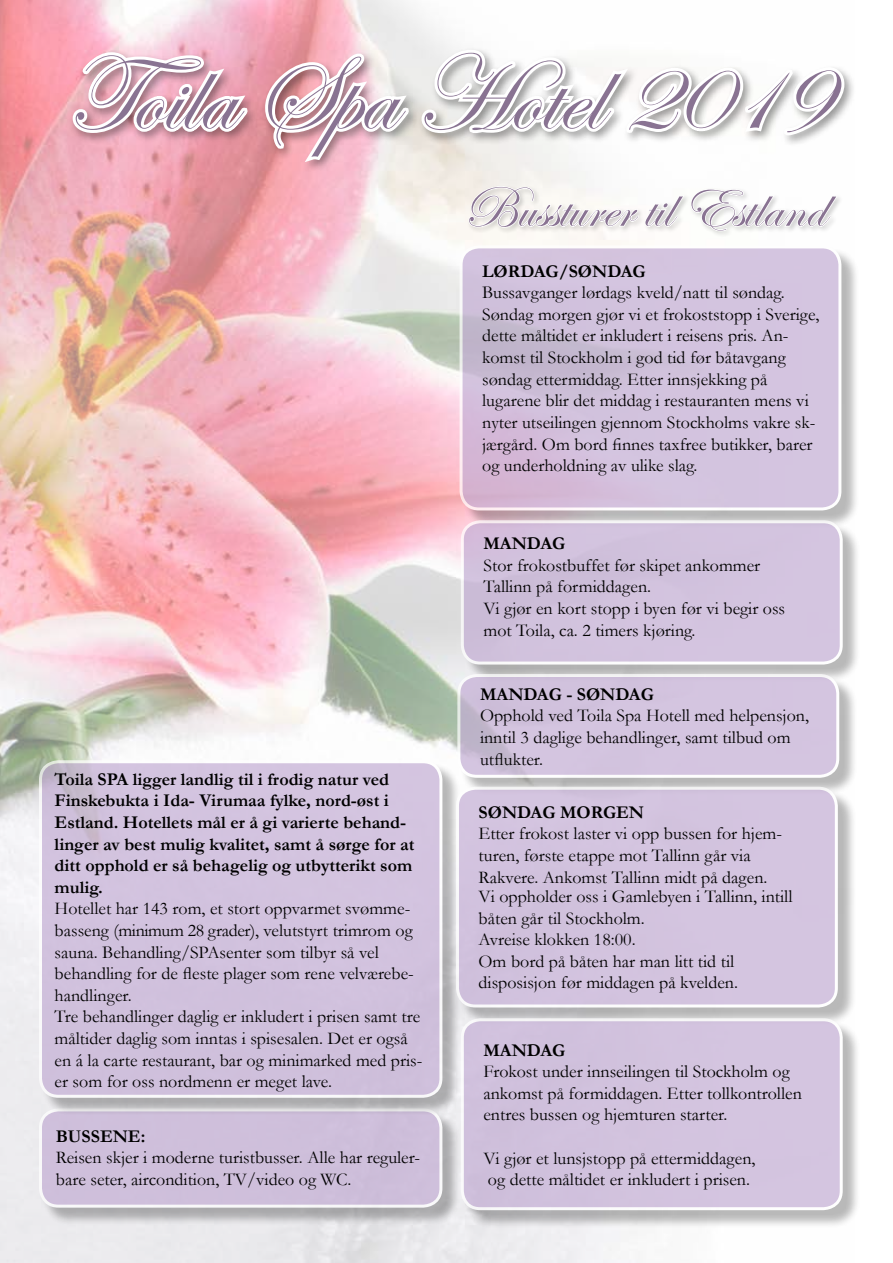
<style>
.page{position:relative;width:893px;height:1263px;background:#fff}
.page>*{position:absolute;margin:0;border:0;box-sizing:border-box;transform-origin:0 0}
.t1{font:108px "Edwardian Script ITC";color:#897392}
.t2{font:58.5px "Edwardian Script ITC";color:#897392}
.t3{font:18px/21.6px "Garamond";color:#000}
.t4{font:700 18px/21.6px "Garamond";color:#000}
</style>
<div class="page">
<img style="left:0;top:0;width:638px;height:1263px">
<div style="left:41px;top:1111px;width:420px;height:115px;background:#000;opacity:.4"></div>
<div style="left:40px;top:1110px;width:401px;height:96px;background:#cfbfdb;border-radius:18px"></div>
<div style="left:39px;top:1108px;width:403px;height:99px;border:3px solid #fff;border-radius:18px"></div>
<div style="left:41px;top:762px;width:420px;height:354px;background:#000;opacity:.4"></div>
<div style="left:40px;top:762px;width:401px;height:334px;background:#d1c2de;border-radius:18px"></div>
<div style="left:39px;top:760px;width:403px;height:338px;border:3px solid #fff;border-radius:18px"></div>
<div style="left:462px;top:248px;width:398px;height:281px;background:#000;opacity:.4"></div>
<div style="left:461px;top:247px;width:379px;height:262px;background:linear-gradient(to right,#cdbad5,#d5c8e3);border-radius:18px"></div>
<div style="left:460px;top:245px;width:381px;height:265px;border:3px solid #fff;border-radius:18px"></div>
<div style="left:463px;top:522px;width:399px;height:161px;background:#000;opacity:.4"></div>
<div style="left:462px;top:522px;width:379px;height:141px;background:#d3c3de;border-radius:18px"></div>
<div style="left:461px;top:520px;width:382px;height:144px;border:3px solid #fff;border-radius:18px"></div>
<div style="left:460px;top:676px;width:398px;height:121px;background:#000;opacity:.4"></div>
<div style="left:459px;top:675px;width:379px;height:101px;background:#d4c4e0;border-radius:18px"></div>
<div style="left:457px;top:674px;width:382px;height:104px;border:3px solid #fff;border-radius:18px"></div>
<div style="left:458px;top:789px;width:399px;height:237px;background:#000;opacity:.4"></div>
<div style="left:457px;top:788px;width:379px;height:218px;background:#d3c4df;border-radius:18px"></div>
<div style="left:456px;top:787px;width:382px;height:220px;border:3px solid #fff;border-radius:18px"></div>
<div style="left:463px;top:1020px;width:399px;height:209px;background:#000;opacity:.4"></div>
<div style="left:462px;top:1020px;width:379px;height:189px;background:#d2c3de;border-radius:18px"></div>
<div style="left:461px;top:1018px;width:382px;height:192px;border:3px solid #fff;border-radius:18px"></div>
<svg style="left:68px;top:4px;width:792px;height:269px"></svg>
<h1 class="t1" style="left:67px;top:36px;width:761px">Toila Spa Hotel 2019</h1>
<h2 class="t2" style="left:462px;top:176px;width:364px">Bussturer til Estland</h2>
<p class="t4" style="left:482px;top:260px;width:165px">LØRDAG/SØNDAG</p>
<p class="t3" style="left:482px;top:282px;width:339px">Bussavganger lørdags kveld/natt til søndag.<br>Søndag morgen gjør vi et frokoststopp i Sverige, dette måltidet er inkludert i reisens pris. An&shy;komst til Stockholm i god tid før båtavgang søndag ettermiddag. Etter innsjekking på lugarene blir det middag i restauranten mens vi nyter utseilingen gjennom Stockholms vakre sk&shy;jærgård. Om bord finnes taxfree butikker, barer og underholdning av ulike slag.</p>
<p class="t4" style="left:483px;top:532px;width:83px">MANDAG</p>
<p class="t3" style="left:483px;top:554px;width:303px">Stor frokostbuffet før skipet ankommer Tallinn på formiddagen.<br>Vi gjør en kort stopp i byen før vi begir oss mot Toila, ca. 2 timers kjøring.</p>
<p class="t4" style="left:55px;top:768px;width:361px">Toila SPA ligger landlig til i frodig natur ved Finskebukta i Ida- Virumaa fylke, nord-øst i Estland. Hotellets mål er å gi varierte behand&shy;linger av best mulig kvalitet, samt å sørge for at ditt opphold er så behagelig og utbytterikt som mulig.</p>
<p class="t3" style="left:55px;top:898px;width:369px">Hotellet har 143 rom, et stort oppvarmet svømme&shy;basseng (minimum 28 grader), velutstyrt trimrom og sauna. Behandling/SPAsenter som tilbyr så vel behandling for de fleste plager som rene velværebe&shy;handlinger.<br>Tre behandlinger daglig er inkludert i prisen samt tre måltider daglig som inntas i spisesalen. Det er også en á la carte restaurant, bar og minimarked med pris&shy;er som for oss nordmenn er meget lave.</p>
<p class="t4" style="left:56px;top:1125px;width:91px">BUSSENE:</p>
<p class="t3" style="left:56px;top:1146px;width:366px">Reisen skjer i moderne turistbusser. Alle har reguler&shy;bare seter, aircondition, TV/video og WC.</p>
<p class="t4" style="left:480px;top:683px;width:175px">MANDAG - SØNDAG</p>
<p class="t3" style="left:480px;top:705px;width:330px">Opphold ved Toila Spa Hotell med helpensjon, inntil 3 daglige behandlinger, samt tilbud om utflukter.</p>
<p class="t4" style="left:479px;top:801px;width:167px">SØNDAG MORGEN</p>
<p class="t3" style="left:479px;top:823px;width:305px">Etter frokost laster vi opp bussen for hjem&shy;turen, første etappe mot Tallinn går via<br>Rakvere. Ankomst Tallinn midt på dagen.</p>
<p class="t3" style="left:479px;top:885px;width:315px">Vi oppholder oss i Gamlebyen i Tallinn, intill båten går til Stockholm.<br>Avreise klokken 18:00.<br>Om bord på båten har man litt tid til disposisjon før middagen på kvelden.</p>
<p class="t4" style="left:483px;top:1039px;width:83px">MANDAG</p>
<p class="t3" style="left:483px;top:1060px;width:320px">Frokost under innseilingen til Stockholm og ankomst på formiddagen. Etter tollkontrollen entres bussen og hjemturen starter.</p>
<p class="t3" style="left:483px;top:1147px;width:274px">Vi gjør et lunsjstopp på ettermiddagen, og dette måltidet er inkludert i prisen.</p>
</div>
